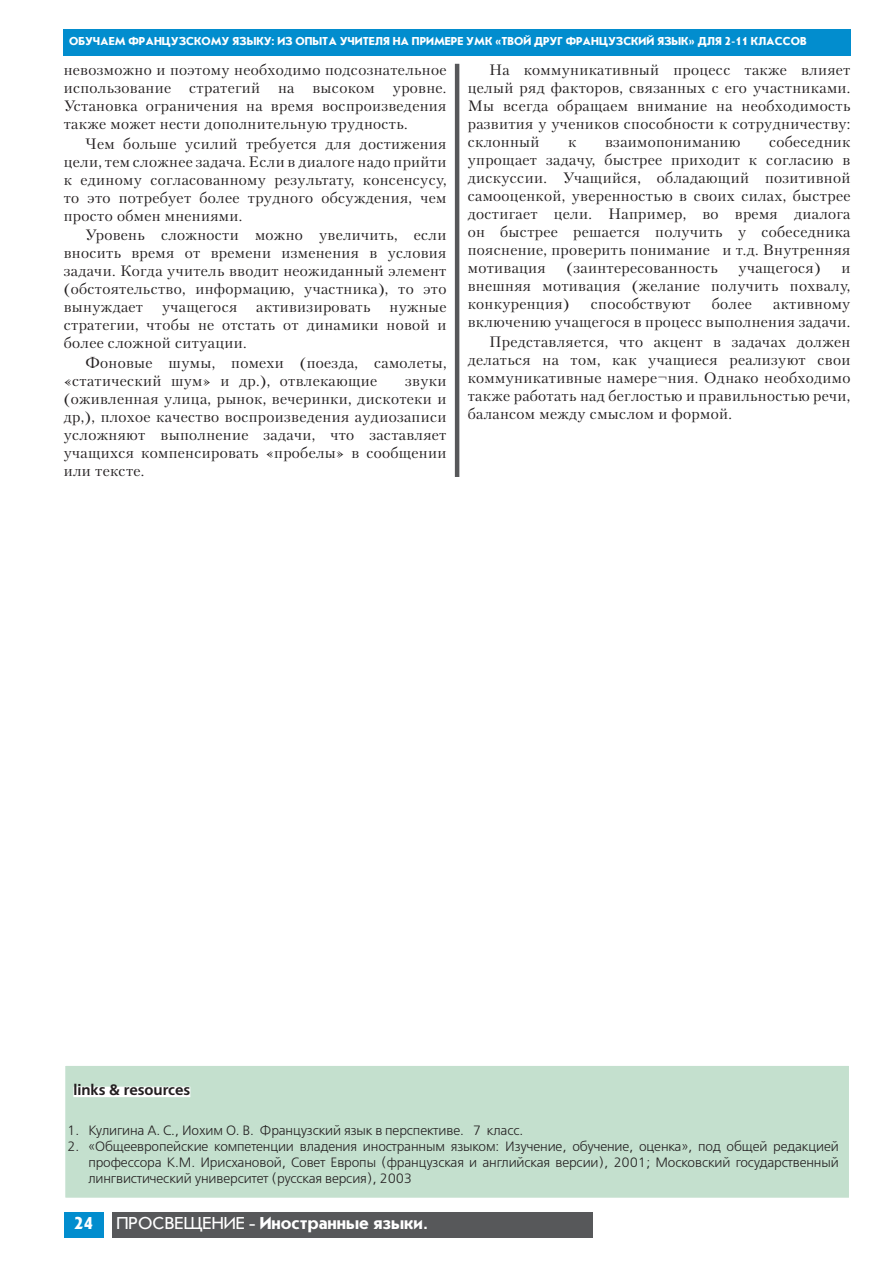
<style>
.page{position:relative;width:893px;height:1263px;background:#fff}
.page>*{position:absolute;margin:0;border:0;box-sizing:border-box;transform-origin:0 0}
.t1{font:700 18px "Journal Sans C";color:#fff}
.Содержание_статья{font:15px/18px "Petersburg C San Pin";letter-spacing:.02em;color:#231f20;text-align:justify}
.t2{font:700 15px "Free Set C";color:#231f20}
.t3{font:13.5px/16.2px "Free Set C";letter-spacing:-.01em;color:#231f20;text-align:justify}
.t4{font:700 12px "Journal Sans C";color:#fff}
.s1{font-weight:400}
</style>
<div class="page">
<div style="left:64px;top:1212px;width:40px;height:25px;background:#028dce"></div>
<div style="left:64px;top:30px;width:787px;height:26px;background:#028dce"></div>
<div style="left:112px;top:1212px;width:481px;height:25px;background:#57585a"></div>
<hr style="left:455px;top:64px;width:4px;height:413px;background:#57585a">
<div style="left:64px;top:1064px;width:786px;height:135px;background:#c4e0ce;border:2px solid #fff"></div>
<div style="left:73px;top:1087px;width:117px;height:10px;background:#fff"></div>
<p class="t4" style="left:69px;top:35px;width:739px">ОБУЧАЕМ ФРАНЦУЗСКОМУ ЯЗЫКУ: ИЗ ОПЫТА УЧИТЕЛЯ НА ПРИМЕРЕ УМК «ТВОЙ ДРУГ ФРАНЦУЗСКИЙ ЯЗЫК» ДЛЯ 2-11 КЛАССОВ</p>
<p class="Содержание_статья" style="left:64px;top:61px;width:384px">невозможно и поэтому необходимо подсознательное использование стратегий на высоком уровне.<br>Установка ограничения на время воспроизведения также может нести дополнительную трудность.</p>
<p class="Содержание_статья" style="left:64px;top:135px;width:384px;text-indent:21px">Чем больше усилий требуется для достижения цели, тем сложнее задача. Если в диалоге надо прийти к единому согласованному результату, консенсусу, то это потребует более трудного обсуждения, чем просто обмен мнениями.</p>
<p class="Содержание_статья" style="left:64px;top:226px;width:384px;text-indent:21px">Уровень сложности можно увеличить, если вносить время от времени изменения в условия задачи. Когда учитель вводит неожиданный элемент (обстоятельство, информацию, участника), то это вынуждает</p>
<p class="Содержание_статья" style="left:162px;top:298px;width:77px">учащегося</p>
<p class="Содержание_статья" style="left:256px;top:298px;width:116px">активизировать</p>
<p class="Содержание_статья" style="left:64px;top:298px;width:384px;text-indent:326px">нужные стратегии, чтобы не отстать от динамики новой и более сложной ситуации.</p>
<p class="Содержание_статья" style="left:64px;top:354px;width:384px;text-indent:21px">Фоновые шумы, помехи (поезда, самолеты, «статический шум» и др.), отвлекающие</p>
<p class="Содержание_статья" style="left:64px;top:372px;width:384px;text-indent:341px">звуки (оживленная улица, рынок, вечеринки, дискотеки и др,), плохое качество воспроизведения аудиозаписи усложняют выполнение задачи, что заставляет учащихся компенсировать «пробелы» в сообщении или тексте.</p>
<p class="Содержание_статья" style="left:468px;top:61px;width:384px;text-indent:21px">На коммуникативный процесс также влияет целый ряд факторов, связанных с его участниками.<br>Мы всегда обращаем внимание на необходимость развития у учеников способности к сотрудничеству: склонный</p>
<p class="Содержание_статья" style="left:468px;top:133px;width:384px;text-indent:301px">собеседник упрощает задачу, быстрее приходит к согласию в дискуссии. Учащийся, обладающий позитивной самооценкой, уверенностью в своих силах, быстрее достигает цели. Например, во время диалога он быстрее решается получить у собеседника пояснение, проверить понимание и т.д. Внутренняя мотивация</p>
<p class="Содержание_статья" style="left:568px;top:133px;width:10px">к</p>
<p class="Содержание_статья" style="left:605px;top:133px;width:137px">взаимопониманию</p>
<p class="Содержание_статья" style="left:567px;top:259px;width:153px">(заинтересованность</p>
<p class="Содержание_статья" style="left:739px;top:259px;width:84px">учащегося)</p>
<p class="Содержание_статья" style="left:468px;top:259px;width:384px;text-indent:374px">и внешняя мотивация (желание получить похвалу, конкуренция)</p>
<p class="Содержание_статья" style="left:591px;top:295px;width:101px">способствуют</p>
<p class="Содержание_статья" style="left:712px;top:295px;width:42px">более</p>
<p class="Содержание_статья" style="left:468px;top:295px;width:384px;text-align:right">активному<br>включению учащегося в процесс выполнения задачи.</p>
<p class="Содержание_статья" style="left:468px;top:333px;width:384px;text-indent:21px">Представляется, что акцент в задачах должен делаться на том, как учащиеся реализуют свои коммуникативные намере¬ния. Однако необходимо также работать над беглостью и правильностью речи, балансом между смыслом и формой.</p>
<p class="t2" style="left:73px;top:1081px;width:118px">links &amp; resources</p>
<p class="t3" style="left:67px;top:1122px;width:458px">1. Кулигина А. С., Иохим О. В. Французский язык в перспективе. 7 класс.</p>
<p class="t3" style="left:88px;top:1138px;width:752px;text-indent:-21px">2. «Общеевропейские компетенции владения иностранным языком: Изучение, обучение, оценка», под общей редакцией профессора К.М. Ирисхановой, Совет Европы (французская и английская версии), 2001; Московский государственный лингвистический университет (русская версия), 2003</p>
<p class="t1" style="left:74px;top:1213px;width:20px">24</p>
<p class="t1" style="left:117px;top:1214px;width:314px"><span class="s1">ПРОСВЕЩЕНИЕ -</span> Иностранные языки<span class="s1">.</span></p>
</div>
